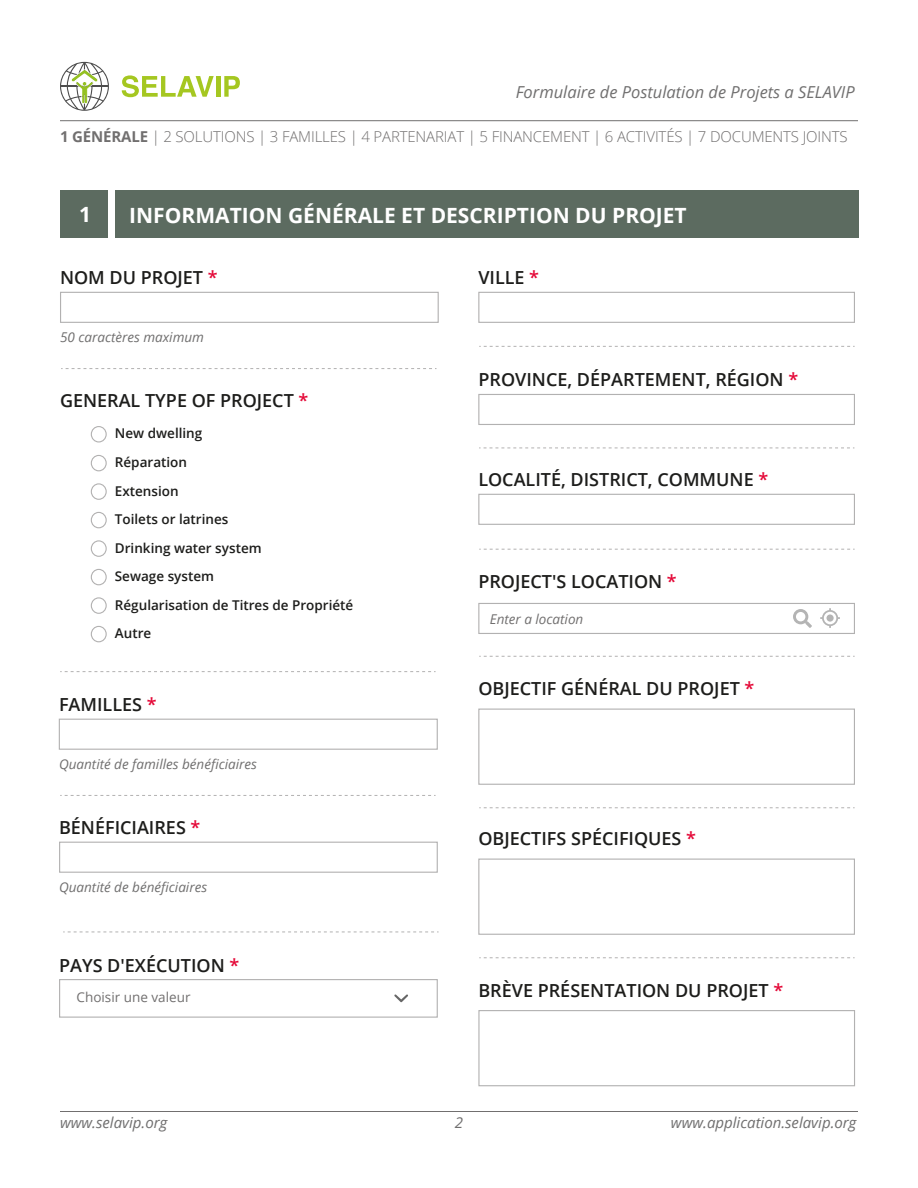
<style>
.page{position:relative;width:918px;height:1188px;background:#fff}
.page>*{position:absolute;margin:0;border:0;box-sizing:border-box;transform-origin:0 0}
.t1{font:700 21px "Open Sans";color:#fff}
.t2{font:600 18px "Open Sans";color:#1d1d1b}
.t3{font:italic 16.5px "Open Sans";color:#706f6f}
.t4{font:300 15px "Open Sans";letter-spacing:-.01em;color:#716f6f}
.t5{font:italic 15px "Open Sans";color:#706f6f}
.t6{font:600 13.5px/28.5px "Open Sans";color:#1d1d1b}
.t7{font:italic 13.5px "Open Sans";color:#706f6f}
.t8{font:13.5px "Open Sans";color:#716f6f}
.t9{font:italic 13.5px "Open Sans";color:#716f6f}
.s1{font-weight:700}
.s2{color:#e40837}
</style>
<div class="page">
<div style="left:115px;top:190px;width:744px;height:48px;background:#5c6b60"></div>
<div style="left:61px;top:190px;width:47px;height:47px;background:#5c6b60"></div>
<hr style="left:60px;top:120px;width:798px;height:1px;background:#716f6f">
<svg style="left:122px;top:75px;width:92px;height:22px"></svg>
<hr style="left:216px;top:76px;width:4px;height:21px;background:#a5c721">
<svg style="left:224px;top:76px;width:16px;height:21px"></svg>
<svg style="left:60px;top:62px;width:49px;height:49px"></svg>
<div style="left:60px;top:292px;width:379px;height:31px;border:1px solid #b2b1b1"></div>
<svg style="left:61px;top:368px;width:375px;height:1px"></svg>
<svg style="left:60px;top:671px;width:376px;height:1px"></svg>
<div style="left:478px;top:494px;width:377px;height:31px;border:1px solid #b2b1b1"></div>
<svg style="left:479px;top:656px;width:376px;height:1px"></svg>
<hr style="left:60px;top:1111px;width:798px;height:1px;background:#716f6f">
<div style="left:91px;top:426px;width:16px;height:17px;border:1px solid #b2b1b1;border-radius:50%"></div>
<div style="left:91px;top:455px;width:16px;height:16px;border:1px solid #b2b1b1;border-radius:50%"></div>
<div style="left:91px;top:483px;width:16px;height:17px;border:1px solid #b2b1b1;border-radius:50%"></div>
<div style="left:91px;top:512px;width:16px;height:16px;border:1px solid #b2b1b1;border-radius:50%"></div>
<div style="left:91px;top:540px;width:16px;height:17px;border:1px solid #b2b1b1;border-radius:50%"></div>
<div style="left:91px;top:569px;width:16px;height:16px;border:1px solid #b2b1b1;border-radius:50%"></div>
<div style="left:91px;top:597px;width:16px;height:17px;border:1px solid #b2b1b1;border-radius:50%"></div>
<div style="left:91px;top:626px;width:16px;height:16px;border:1px solid #b2b1b1;border-radius:50%"></div>
<div style="left:59px;top:719px;width:379px;height:31px;border:1px solid #b2b1b1"></div>
<svg style="left:60px;top:795px;width:376px;height:1px"></svg>
<div style="left:59px;top:842px;width:379px;height:31px;border:1px solid #b2b1b1"></div>
<svg style="left:63px;top:932px;width:376px;height:1px"></svg>
<div style="left:59px;top:979px;width:379px;height:39px;border:1px solid #b2b1b1"></div>
<svg style="left:394px;top:994px;width:14px;height:8px"></svg>
<div style="left:478px;top:292px;width:377px;height:31px;border:1px solid #b2b1b1"></div>
<svg style="left:479px;top:346px;width:376px;height:1px"></svg>
<div style="left:478px;top:394px;width:377px;height:31px;border:1px solid #b2b1b1"></div>
<svg style="left:479px;top:448px;width:375px;height:1px"></svg>
<div style="left:478px;top:709px;width:377px;height:76px;border:1px solid #b2b1b1"></div>
<svg style="left:479px;top:807px;width:376px;height:1px"></svg>
<div style="left:478px;top:859px;width:377px;height:76px;border:1px solid #b2b1b1"></div>
<svg style="left:479px;top:957px;width:376px;height:1px"></svg>
<div style="left:478px;top:1010px;width:377px;height:76px;border:1px solid #b2b1b1"></div>
<svg style="left:479px;top:549px;width:376px;height:1px"></svg>
<div style="left:478px;top:603px;width:377px;height:31px;border:1px solid #b2b1b1"></div>
<svg style="left:793px;top:609px;width:19px;height:19px"></svg>
<svg style="left:820px;top:608px;width:20px;height:20px"></svg>
<p class="t3" style="left:516px;top:80px;width:341px">Formulaire de Postulation de Projets a SELAVIP</p>
<p class="t4" style="left:60px;top:127px;width:789px"><span class="s1">1 GÉNÉRALE</span> | 2 SOLUTIONS | 3 FAMILLES | 4 PARTENARIAT | 5 FINANCEMENT | 6 ACTIVITÉS | 7 DOCUMENTS JOINTS</p>
<p class="t1" style="left:79px;top:200px;width:13px">1</p>
<p class="t1" style="left:129px;top:201px;width:559px">INFORMATION GÉNÉRALE ET DESCRIPTION DU PROJET</p>
<p class="t2" style="left:60px;top:265px;width:159px">NOM DU PROJET <span class="s2">*</span></p>
<p class="t7" style="left:60px;top:328px;width:146px">50 caractères maximum</p>
<p class="t2" style="left:60px;top:388px;width:250px">GENERAL TYPE OF PROJECT <span class="s2">*</span></p>
<p class="t6" style="left:115px;top:419px;width:240px">New dwelling<br>Réparation<br>Extension<br>Toilets or latrines<br>Drinking water system<br>Sewage system<br>Régularisation de Titres de Propriété<br>Autre</p>
<p class="t2" style="left:59px;top:692px;width:99px">FAMILLES <span class="s2">*</span></p>
<p class="t7" style="left:59px;top:755px;width:199px">Quantité de familles bénéficiaires</p>
<p class="t2" style="left:59px;top:815px;width:143px">BÉNÉFICIAIRES <span class="s2">*</span></p>
<p class="t7" style="left:59px;top:878px;width:150px">Quantité de bénéficiaires</p>
<p class="t2" style="left:59px;top:953px;width:182px">PAYS D'EXÉCUTION <span class="s2">*</span></p>
<p class="t8" style="left:77px;top:988px;width:115px">Choisir une valeur</p>
<p class="t2" style="left:478px;top:265px;width:62px">VILLE <span class="s2">*</span></p>
<p class="t2" style="left:479px;top:367px;width:321px">PROVINCE, DÉPARTEMENT, RÉGION <span class="s2">*</span></p>
<p class="t2" style="left:478px;top:467px;width:291px">LOCALITÉ, DISTRICT, COMMUNE <span class="s2">*</span></p>
<p class="t2" style="left:478px;top:569px;width:200px">PROJECT'S LOCATION <span class="s2">*</span></p>
<p class="t9" style="left:490px;top:610px;width:95px">Enter a location</p>
<p class="t2" style="left:478px;top:677px;width:278px">OBJECTIF GÉNÉRAL DU PROJET <span class="s2">*</span></p>
<p class="t2" style="left:478px;top:827px;width:219px">OBJECTIFS SPÉCIFIQUES <span class="s2">*</span></p>
<p class="t2" style="left:478px;top:978px;width:306px">BRÈVE PRÉSENTATION DU PROJET <span class="s2">*</span></p>
<p class="t5" style="left:60px;top:1112px;width:109px">www.selavip.org</p>
<p class="t5" style="left:455px;top:1112px;width:10px">2</p>
<p class="t5" style="left:671px;top:1112px;width:187px">www.application.selavip.org</p>
</div>
